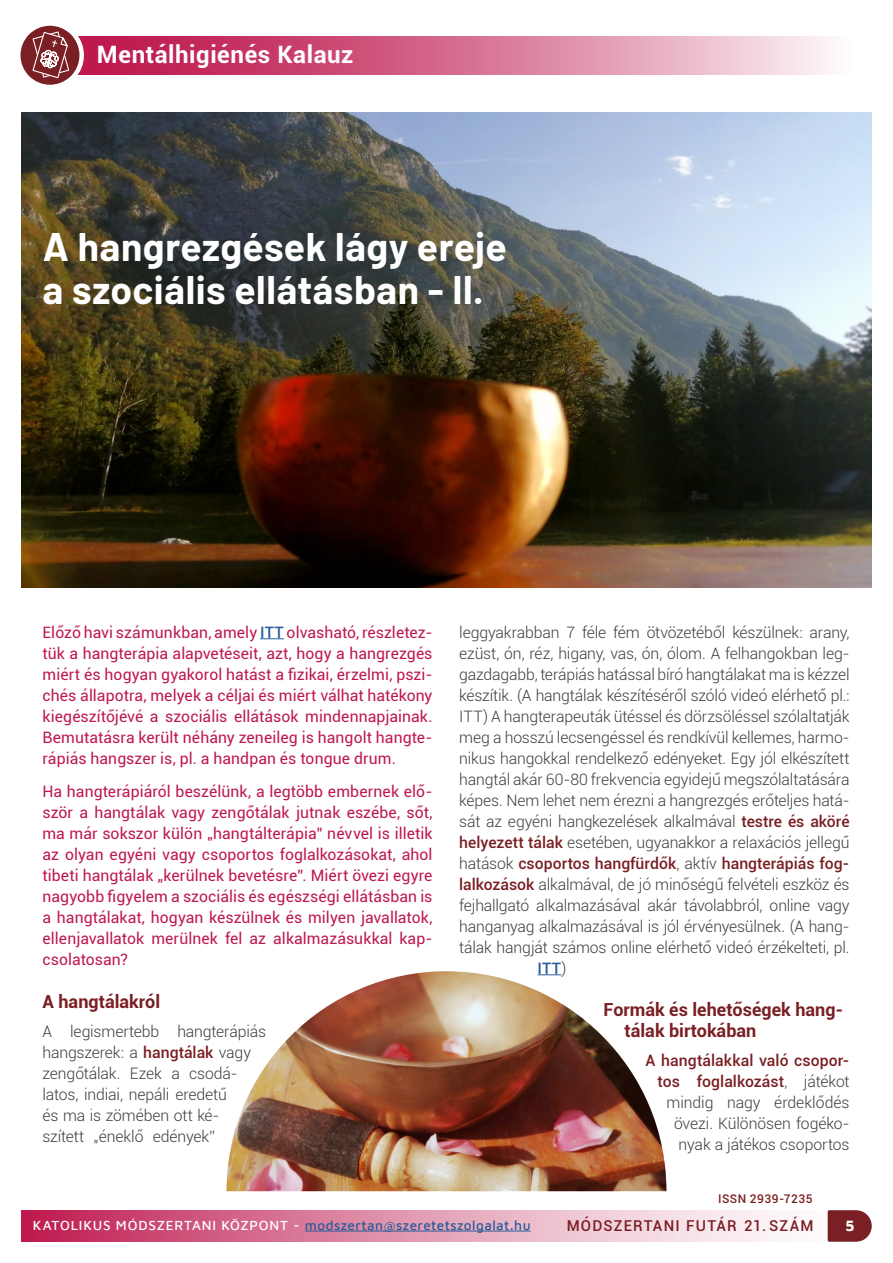
<style>
.page{position:relative;width:893px;height:1263px;background:#fff}
.page>*{position:absolute;margin:0;border:0;box-sizing:border-box;transform-origin:0 0}
.t1{font:700 39px/43.5px "Barlow";letter-spacing:.01em;color:#fff}
.t2{font:700 24px "Roboto";letter-spacing:.025em;color:#fff}
.t3{font:700 18px/21px "Roboto";color:#7a1f23}
.t4{font:300 15.75px/21px "Roboto";letter-spacing:-.01em;color:#3c3c3b}
.t5{font:15.75px/21px "Roboto";letter-spacing:.005em;color:#be184d;text-align:justify}
.t6{font:500 15.75px "Roboto";color:#7a1f23}
.t7{font:500 15.75px "Roboto";color:#275b9b}
.t8{font:700 15.75px "Maven Pro";color:#fff}
.t9{font:500 15px "Roboto";letter-spacing:.08em;color:#7a1f23}
.t10{font:500 13.5px "Maven Pro";letter-spacing:.035em;color:#275b9b}
.t11{font:500 12px "Roboto";letter-spacing:.04em;color:#7a1f23}
.s1{font-weight:500;color:#275b9b}
.s2{font-weight:500;color:#7a1f23}
.s3{font-weight:300;color:#3c3c3b}
.s4{color:#fff}
</style>
<div class="page">
<div style="left:21px;top:1210px;width:837px;height:32px;background:linear-gradient(to right,#bf2356,#fff)"></div>
<hr style="left:305px;top:1231px;width:226px;height:1px;background:#275b9b">
<svg style="left:828px;top:1210px;width:44px;height:32px"></svg>
<svg style="left:260px;top:638px;width:24px;height:1px"></svg>
<svg style="left:86px;top:36px;width:743px;height:39px;background:#d77494"></svg>
<svg style="left:20px;top:25px;width:66px;height:60px"></svg>
<img style="left:21px;top:113px;width:851px;height:474px">
<img style="left:227px;top:971px;width:439px;height:220px">
<h2 class="t2" style="left:97px;top:37px;width:258px">Mentálhigiénés Kalauz</h2>
<h1 class="t1" style="left:43px;top:222px;width:465px">A hangrezgések lágy ereje a szociális ellátásban - II.</h1>
<p class="t5" style="left:43px;top:621px;width:392px">Előző havi számunkban, amely <span class="s1">ITT</span> olvasható, részletez&shy;tük a hangterápia alapvetéseit, azt, hogy a hangrezgés miért és hogyan gyakorol hatást a fizikai, érzelmi, pszi&shy;chés állapotra, melyek a céljai és miért válhat hatékony kiegészítőjévé a szociális ellátások mindennapjainak.<br>Bemutatásra került néhány zeneileg is hangolt hangte&shy;rápiás hangszer is, pl. a handpan és tongue drum.</p>
<p class="t5" style="left:43px;top:781px;width:392px">Ha hangterápiáról beszélünk, a legtöbb embernek elő&shy;ször a hangtálak vagy zengőtálak jutnak eszébe, sőt, ma már sokszor külön „hangtálterápia” névvel is illetik az olyan egyéni vagy csoportos foglalkozásokat, ahol tibeti hangtálak „kerülnek bevetésre”. Miért övezi egyre nagyobb figyelem a szociális és egészségi ellátásban is a hangtálakat, hogyan készülnek és milyen javallatok, ellenjavallatok merülnek fel az alkalmazásukkal kap&shy;csolatosan?</p>
<p class="t3" style="left:43px;top:990px;width:119px">A hangtálakról</p>
<p class="t4" style="left:43px;top:1020px;width:225px">A legismertebb hangterápiás hangszerek: a <span class="s2">hangtálak</span> vagy zengőtálak. Ezek a csodá&shy;latos, indiai, nepáli eredetű<br>és ma is zömében ott ké-<br>szített „éneklő edények”</p>
<p class="t4" style="left:459px;top:621px;width:392px">leggyakrabban 7 féle fém ötvözetéből készülnek: arany,</p>
<p class="t4" style="left:459px;top:642px;width:392px">ezüst, ón, réz, higany, vas, ón, ólom. A felhangokban leg-</p>
<p class="t4" style="left:459px;top:663px;width:392px">gazdagabb, terápiás hatással bíró hangtálakat ma is kézzel</p>
<p class="t4" style="left:459px;top:684px;width:392px">készítik. (A hangtálak készítéséről szóló videó elérhető pl.:</p>
<p class="t4" style="left:459px;top:705px;width:392px">ITT) A hangterapeuták ütéssel és dörzsöléssel szólaltatják</p>
<p class="t4" style="left:459px;top:726px;width:392px">meg a hosszú lecsengéssel és rendkívül kellemes, harmo-</p>
<p class="t4" style="left:459px;top:747px;width:392px">nikus hangokkal rendelkező edényeket. Egy jól elkészített</p>
<p class="t4" style="left:459px;top:768px;width:392px">hangtál akár 60-80 frekvencia egyidejű megszólaltatására</p>
<p class="t4" style="left:459px;top:789px;width:392px">képes. Nem lehet nem érezni a hangrezgés erőteljes hatá-</p>
<p class="t4" style="left:459px;top:810px;width:392px">sát az egyéni hangkezelések alkalmával <span class="s2">testre és aköré</span></p>
<p class="t4" style="left:459px;top:831px;width:392px"><span class="s2">helyezett tálak</span> esetében, ugyanakkor a relaxációs jellegű</p>
<p class="t6" style="left:459px;top:852px;width:392px"><span class="s3">hatások</span> csoportos hangfürdők<span class="s3">, aktív</span> hangterápiás fog-</p>
<p class="t4" style="left:459px;top:873px;width:392px"><span class="s2">lalkozások</span> alkalmával, de jó minőségű felvételi eszköz és</p>
<p class="t4" style="left:459px;top:894px;width:392px">fejhallgató alkalmazásával akár távolabbról, online vagy</p>
<p class="t4" style="left:459px;top:915px;width:392px">hanganyag alkalmazásával is jól érvényesülnek. (A hang-</p>
<p class="t4" style="left:459px;top:936px;width:392px">tálak hangját számos online elérhető videó érzékelteti, pl.</p>
<p class="t7" style="left:538px;top:957px;width:30px">ITT<span class="s3">)</span></p>
<p class="t3" style="left:625px;top:998px;width:220px;text-indent:-21px">Formák és lehetőségek hang&shy;tálak birtokában</p>
<p class="t4" style="left:646px;top:1050px;width:206px;text-align:right"><span class="s2">A hangtálakkal való csopor&shy;tos foglalkozást</span>, játékot mindig nagy érdeklődés övezi. Különösen fogéko&shy;nyak a játékos csoportos</p>
<p class="t11" style="left:718px;top:1190px;width:96px">ISSN 2939-7235</p>
<p class="t10" style="left:33px;top:1216px;width:499px"><span class="s4">KATOLIKUS MÓDSZERTANI KÖZPONT -</span> modszertan@szeretetszolgalat.hu</p>
<p class="t9" style="left:567px;top:1215px;width:248px">MÓDSZERTANI FUTÁR 21. SZÁM</p>
<p class="t8" style="left:845px;top:1214px;width:11px">5</p>
</div>
